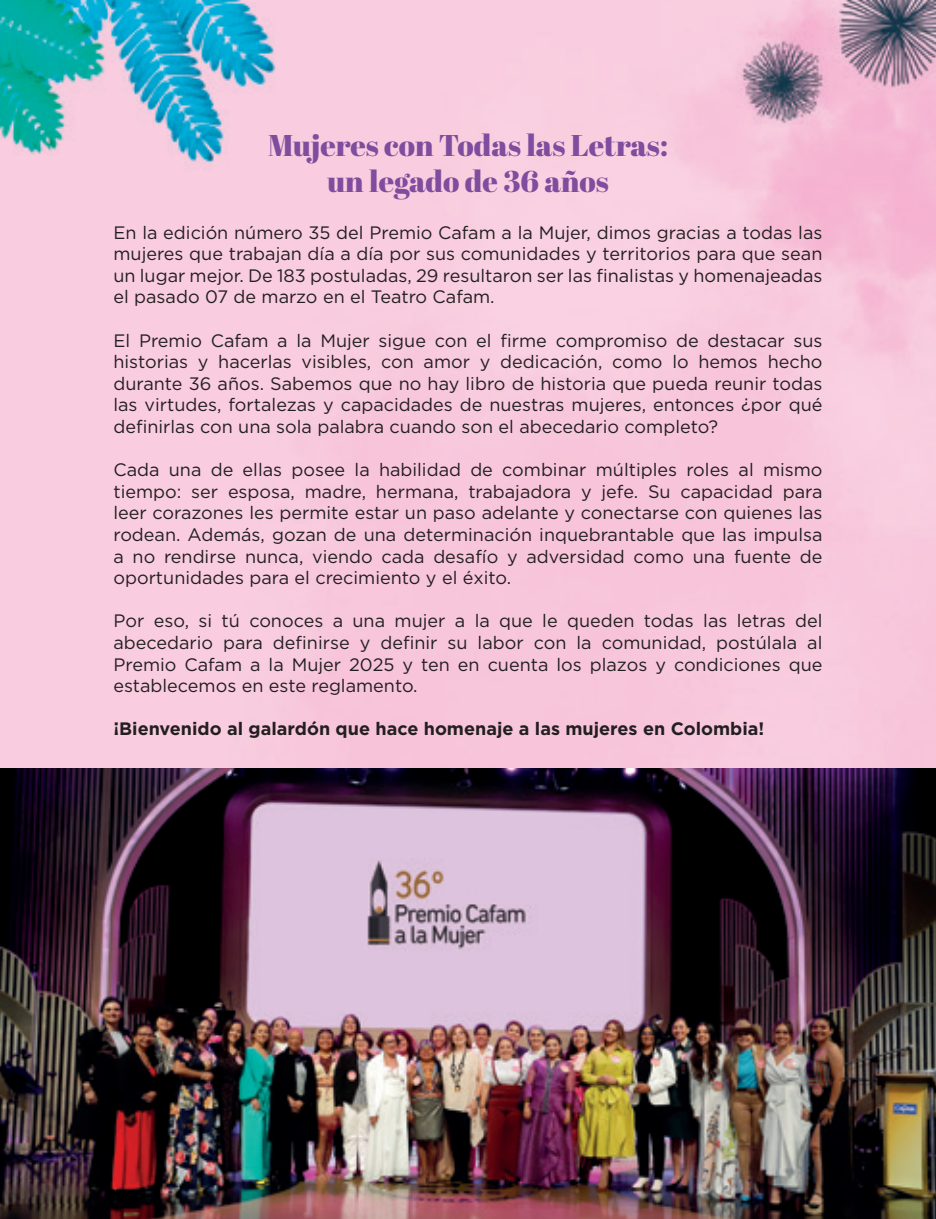
<style>
.page{position:relative;width:936px;height:1219px;background:#fff}
.page>*{position:absolute;margin:0;border:0;box-sizing:border-box;transform-origin:0 0}
.t1{font:30px/36px "Abril Fatface";color:#7f4d9e;text-align:center}
.t2{font:18px/21.6px "Gotham Pro";color:#231f20;text-align:justify}
.t3{font:700 18px "Gotham Pro";color:#231f20}
</style>
<div class="page">
<img style="left:0;top:0;width:935px;height:768px">
<img style="left:0;top:768px;width:935px;height:451px">
<h1 class="t1" style="left:268px;top:127px;width:401px">Mujeres con Todas las Letras: un legado de 36 años</h1>
<p class="t2" style="left:113px;top:221px;width:710px">En la edición número 35 del Premio Cafam a la Mujer, dimos gracias a todas las mujeres que trabajan día a día por sus comunidades y territorios para que sean un lugar mejor. De 183 postuladas, 29 resultaron ser las finalistas y homenajeadas el pasado 07 de marzo en el Teatro Cafam.</p>
<p class="t2" style="left:113px;top:329px;width:710px">El Premio Cafam a la Mujer sigue con el firme compromiso de destacar sus historias y hacerlas visibles, con amor y dedicación, como lo hemos hecho durante 36 años. Sabemos que no hay libro de historia que pueda reunir todas las virtudes, fortalezas y capacidades de nuestras mujeres, entonces ¿por qué definirlas con una sola palabra cuando son el abecedario completo?</p>
<p class="t2" style="left:113px;top:459px;width:710px">Cada una de ellas posee la habilidad de combinar múltiples roles al mismo tiempo: ser esposa, madre, hermana, trabajadora y jefe. Su capacidad para leer corazones les permite estar un paso adelante y conectarse con quienes las rodean. Además, gozan de una determinación inquebrantable que las impulsa a no rendirse nunca, viendo cada desafío y adversidad como una fuente de oportunidades para el crecimiento y el éxito.</p>
<p class="t2" style="left:113px;top:610px;width:710px">Por eso, si tú conoces a una mujer a la que le queden todas las letras del abecedario para definirse y definir su labor con la comunidad, postúlala al Premio Cafam a la Mujer 2025 y ten en cuenta los plazos y condiciones que establecemos en este reglamento.</p>
<p class="t3" style="left:113px;top:719px;width:652px">¡Bienvenido al galardón que hace homenaje a las mujeres en Colombia!</p>
</div>
